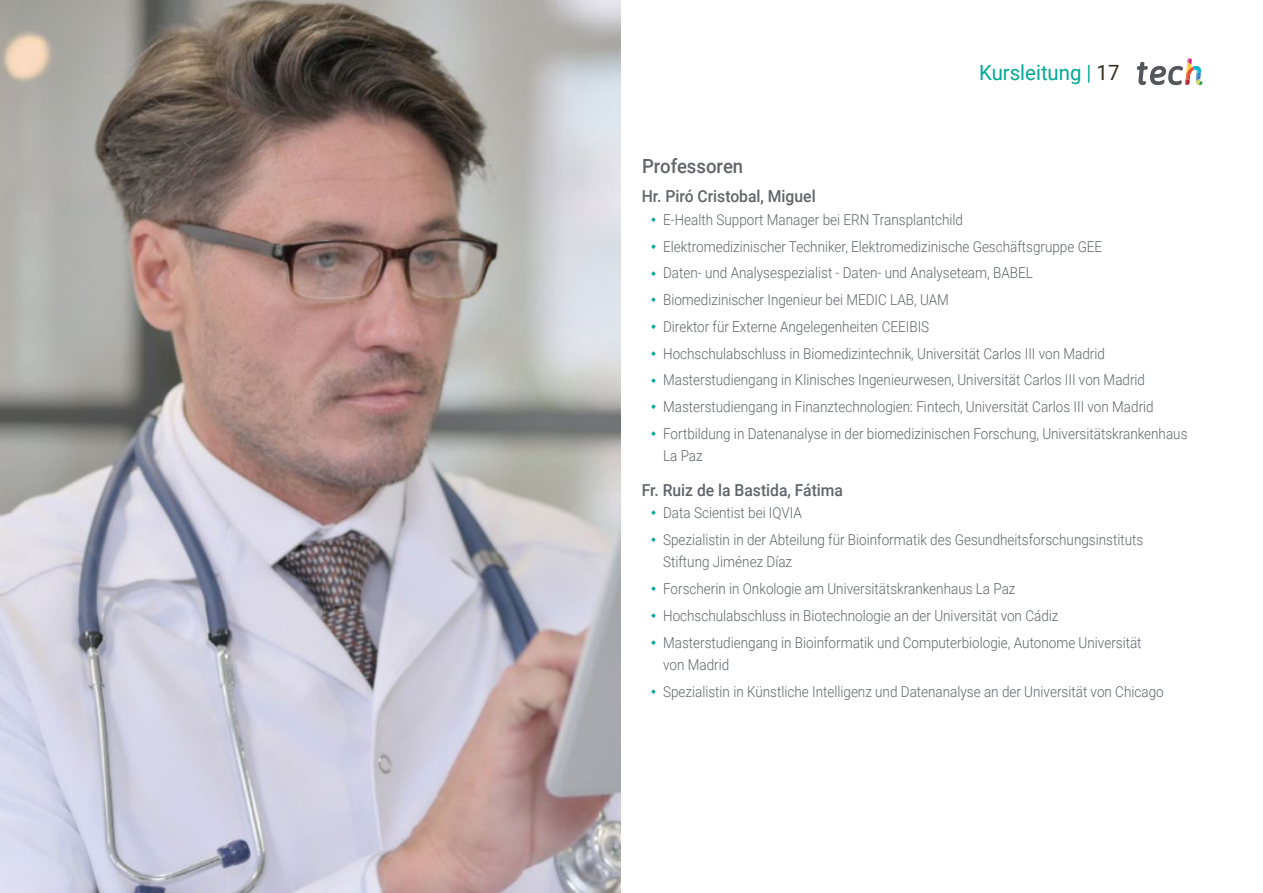
<style>
.page{position:relative;width:1263px;height:893px;background:#fff}
.page>*{position:absolute;margin:0;border:0;box-sizing:border-box;transform-origin:0 0}
.t1{font:21px "Roboto";color:#00a996}
.t2{font:500 19.5px "Roboto";color:#61646a;scale:.95 1}
.t3{font:500 16.5px "Roboto";color:#61646a;scale:.95 1}
.t4{font:300 15px/26.7px "Roboto";color:#61646a;scale:.9 1}
.s1{color:#312e20}
</style>
<div class="page">
<img style="left:0;top:0;width:621px;height:893px">
<svg style="left:1137px;top:58px;width:65px;height:28px"></svg>
<h2 class="t2" style="left:642px;top:152px;width:108px">Professoren</h2>
<h1 class="t1" style="left:979px;top:57px;width:142px">Kursleitung | <span class="s1">17</span></h1>
<p class="t3" style="left:642px;top:185px;width:184px">Hr. Piró Cristobal, Miguel</p>
<p class="t4" style="left:663px;top:206px;width:584px">E-Health Support Manager bei ERN Transplantchild<br>Elektromedizinischer Techniker, Elektromedizinische Geschäftsgruppe GEE<br>Daten- und Analysespezialist - Daten- und Analyseteam, BABEL<br>Biomedizinischer Ingenieur bei MEDIC LAB, UAM<br>Direktor für Externe Angelegenheiten CEEIBIS<br>Hochschulabschluss in Biomedizintechnik, Universität Carlos III von Madrid Masterstudiengang in Klinisches Ingenieurwesen, Universität Carlos III von Madrid Masterstudiengang in Finanztechnologien: Fintech, Universität Carlos III von Madrid Fortbildung in Datenanalyse in der biomedizinischen Forschung, Universitätskrankenhaus</p>
<p class="t4" style="left:663px;top:442px;width:46px">La Paz</p>
<p class="t3" style="left:642px;top:478px;width:213px">Fr. Ruiz de la Bastida, Fátima</p>
<p class="t4" style="left:663px;top:499px;width:535px">Data Scientist bei IQVIA<br>Spezialistin in der Abteilung für Bioinformatik des Gesundheitsforschungsinstituts</p>
<p class="t4" style="left:663px;top:548px;width:533px">Stiftung Jiménez Díaz<br>Forscherin in Onkologie am Universitätskrankenhaus La Paz Hochschulabschluss in Biotechnologie an der Universität von Cádiz Masterstudiengang in Bioinformatik und Computerbiologie, Autonome Universität</p>
<p class="t4" style="left:663px;top:651px;width:558px">von Madrid<br>Spezialistin in Künstliche Intelligenz und Datenanalyse an der Universität von Chicago</p>
</div>
